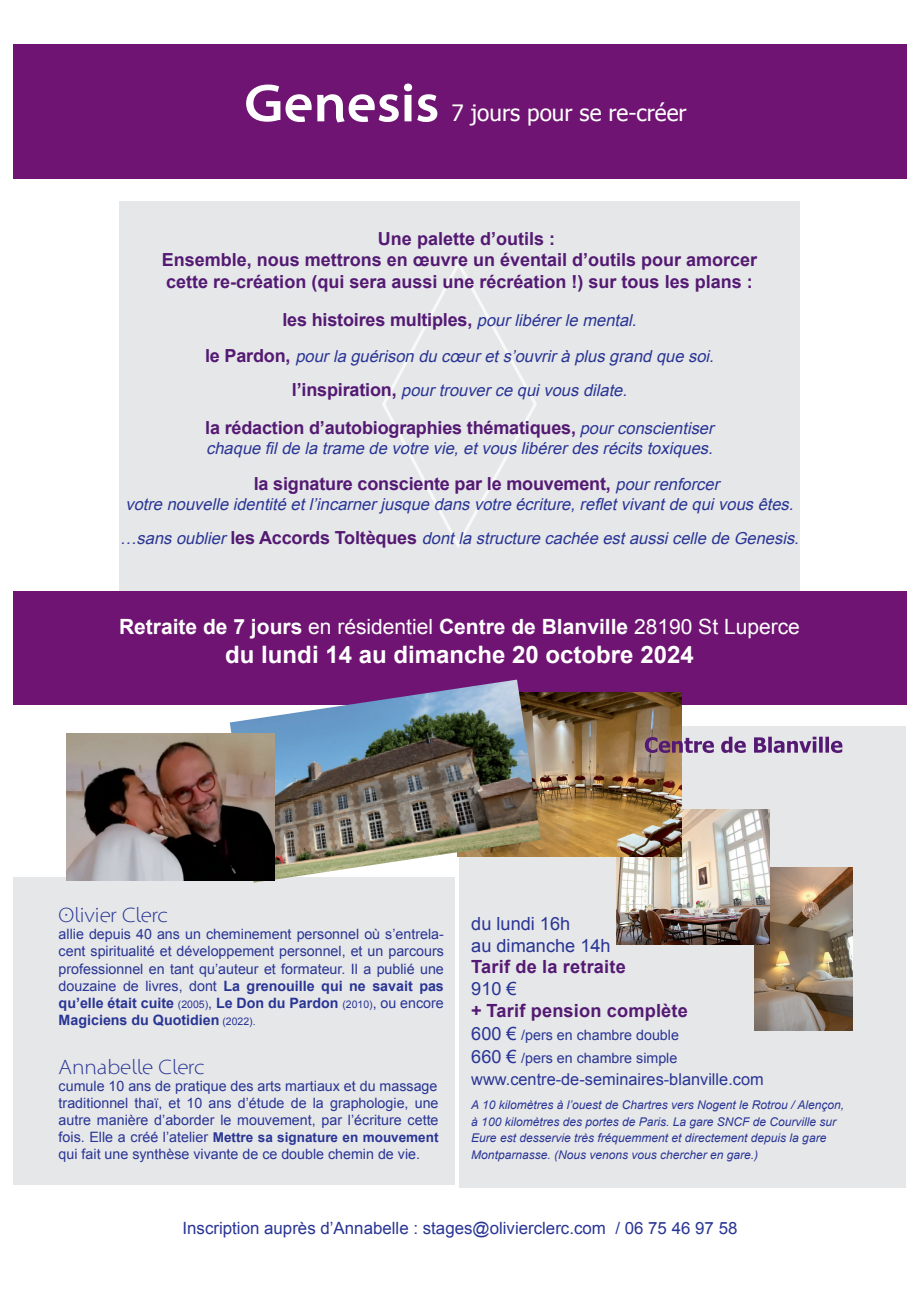
<style>
.page{position:relative;width:919px;height:1289px;background:#fff}
.page>*{position:absolute;margin:0;border:0;box-sizing:border-box;transform-origin:0 0}
.t1{font:700 54px "Santana";color:#fff}
.t2{font:700 24px "Arial";color:#fff}
.t3{font:22.5px "Tahoma";color:#fff}
.t4{font:700 21px "Arial";color:#fff}
.t5{font:21px "Santana";color:#293594}
.t6{font:700 18.15px "Arial";letter-spacing:.01em;color:#541a73}
.t7{font:18.15px/21.8px "Arial";color:#293594}
.t8{font:700 18px/21.6px "Arial";color:#541a73}
.t9{font:16.8px "Arial";color:#293594}
.t10{font:italic 16.5px/34.2px "Arial";color:#293594;text-align:center}
.t11{font:16.35px "Arial";color:#293594}
.t12{font:14.25px/17.1px "Arial";color:#293594;text-align:justify}
.t13{font:700 13.5px "Arial";color:#293594}
.t14{font:italic 12px/16.5px "Arial";color:#293594}
.s1{font-weight:400;font-style:italic;font-size:16.5px;color:#293594}
.s2{font-weight:700;font-style:normal;font-size:18px;color:#541a73}
.s3{font-weight:400}
.s4{font-weight:700}
.s5{font-size:10.5px}
.s6{font-weight:400;font-size:14.25px}
.s7{font-size:18.15px}
</style>
<div class="page">
<div style="left:119px;top:201px;width:680px;height:441px;background:#e6e7e9"></div>
<svg style="left:382px;top:261px;width:155px;height:286px"></svg>
<div style="left:13px;top:591px;width:893px;height:113px;background:#6f1472"></div>
<div style="left:459px;top:726px;width:447px;height:461px;background:#e6e7e9"></div>
<img style="left:754px;top:867px;width:98px;height:163px">
<img style="left:617px;top:809px;width:152px;height:135px">
<img style="left:541px;top:692px;width:140px;height:164px">
<svg style="left:644px;top:736px;width:198px;height:17px"></svg>
<div style="left:13px;top:876px;width:441px;height:308px;background:#e6e7e9"></div>
<div style="left:13px;top:45px;width:893px;height:134px;background:#6f1472"></div>
<img style="left:230px;top:679px;width:311px;height:203px">
<img style="left:67px;top:733px;width:207px;height:147px">
<h1 class="t1" style="left:244px;top:71px;width:197px">Genesis</h1>
<h3 class="t3" style="left:451px;top:98px;width:237px">7 jours pour se re-créer</h3>
<p class="t8" style="left:162px;top:228px;width:597px;text-indent:216px">Une palette d’outils :<br>Ensemble, nous mettrons en œuvre un éventail d’outils pour amorcer cette re-création (qui sera aussi une récréation !) sur tous les plans :</p>
<p class="t8" style="left:282px;top:309px;width:360px">les histoires multiples, <span class="s1">pourlibérerle mental.</span></p>
<p class="t10" style="left:205px;top:339px;width:515px"><span class="s2">l e P a rd o n ,</span> pourla guérison du cœurets’ouvrirà plusgrand que soi. <span class="s2">l ’ i n s p i ra t i o n ,</span> pourtrouverce quivousdilate.</p>
<p class="t8" style="left:205px;top:417px;width:514px">la rédaction d’autobiographies thématiques, <span class="s1">pourconscientiser</span></p>
<p class="t10" style="left:206px;top:431px;width:512px">chaque filde la trame de votre vie,etvouslibérerdesrécitstoxiques.</p>
<p class="t8" style="left:254px;top:473px;width:471px">la signature consciente par le mouvement, <span class="s1">pourrenforcer</span></p>
<p class="t10" style="left:120px;top:487px;width:684px">votre nouvelle identité etl’incarnerjusque dansvotre écriture,refletvivantde quivousêtes. …sansoublier<span class="s2">l e s A c c o r d s To l t è q u e s</span> dontla structure cachée estaussicelle de Genesis.</p>
<h3 class="t4" style="left:119px;top:613px;width:682px">Retraite de 7 jours <span class="s3">en résidentiel</span> Centre de Blanville <span class="s3">28190 St Luperce</span></h3>
<h2 class="t2" style="left:225px;top:638px;width:470px">du lundi 14 au dimanche 20 octobre 2024</h2>
<h3 class="t5" style="left:59px;top:904px;width:111px">Olivier Clerc</h3>
<p class="t12" style="left:59px;top:925px;width:387px">allie depuis 40 ans un cheminement personnel où s’entrela&shy;cent spiritualité et développement personnel, et un parcours professionnel en tant qu’auteur et formateur. Il a publié une douzaine de livres, dont <span class="s4">La grenouille qui ne savait pas qu’elle était cuite</span> <span class="s5">(2005)</span>, <span class="s4">Le Don du Pardon</span> <span class="s5">(2010)</span>, ou encore <span class="s4">Magiciens du Quotidien</span> <span class="s5">(2022).</span></p>
<h3 class="t5" style="left:59px;top:1056px;width:147px">Annabelle Clerc</h3>
<p class="t12" style="left:59px;top:1077px;width:381px">cumule 10 ans de pratique des arts martiaux et du massage traditionnel thaï, et 10 ans d’étude de la graphologie, une autre manière d’aborder le mouvement, par l’écriture cette</p>
<p class="t13" style="left:59px;top:1128px;width:381px"><span class="s6">fois. Elle a créé l’atelier</span> Mettre sa signature en mouvement</p>
<p class="t12" style="left:59px;top:1145px;width:363px">qui fait une synthèse vivante de ce double chemin de vie.</p>
<p class="t7" style="left:471px;top:912px;width:141px">du lundi 16h<br>au dimanche 14h</p>
<p class="t6" style="left:471px;top:954px;width:156px">Tarif de la retraite</p>
<p class="t7" style="left:471px;top:978px;width:47px">910 €</p>
<p class="t6" style="left:471px;top:998px;width:218px">+ Tarif pension complète</p>
<p class="t12" style="left:471px;top:1023px;width:209px;line-height:23.1px"><span class="s7">600 €</span> /pers en chambre double<br><span class="s7">660 €</span> /pers en chambre simple</p>
<p class="t11" style="left:471px;top:1068px;width:294px">www.centre-de-seminaires-blanville.com</p>
<p class="t14" style="left:471px;top:1096px;width:374px">A 10 kilomètres à l’ouest de Chartres vers Nogent le Rotrou / Alençon, à 100 kilomètres des portes de Paris. La gare SNCF de Courville sur Eure est desservie très fréquemment et directement depuis la gare Montparnasse. (Nous venons vous chercher en gare.)</p>
<p class="t9" style="left:182px;top:1217px;width:556px">Inscription auprès d’Annabelle : stages@olivierclerc.com / 06 75 46 97 58</p>
</div>
